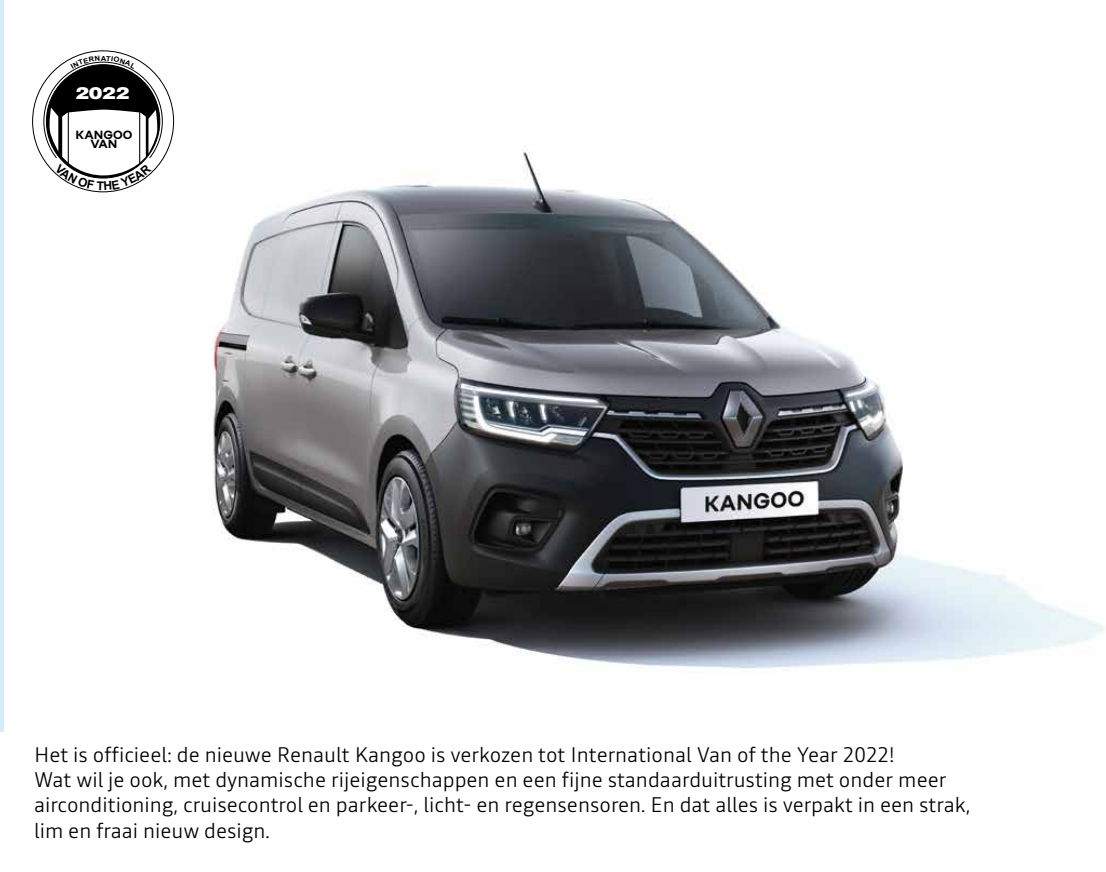
<style>
.page{position:relative;width:1106px;height:872px;background:#fff}
.page>*{position:absolute;margin:0;border:0;box-sizing:border-box;transform-origin:0 0}
.t1{font:300 21px/25.2px "Read";color:#000}
.t2{font:900 16.65px "Helvetica LT Std";color:#fff;scale:1.23 1}
.t3{font:700 13.05px/9.3px "Nouvel R";color:#000;text-align:center}
</style>
<div class="page">
<img style="left:32px;top:50px;width:1071px;height:619px">
<div style="left:33px;top:51px;width:141px;height:141px;background:#fff;border-radius:50%"></div>
<svg style="left:43px;top:56px;width:120px;height:134px"></svg>
<p class="t2" style="left:75px;top:82px;width:45px">2022</p>
<p class="t3" style="left:76px;top:129px;width:58px">KANGOO<br>VAN</p>
<p class="t1" style="left:34px;top:741px;width:938px">Het is officieel: de nieuwe Renault Kangoo is verkozen tot International Van of the Year 2022!<br>Wat wil je ook, met dynamische rijeigenschappen en een fijne standaarduitrusting met onder meer airconditioning, cruisecontrol en parkeer-, licht- en regensensoren. En dat alles is verpakt in een strak, lim en fraai nieuw design.</p>
</div>
